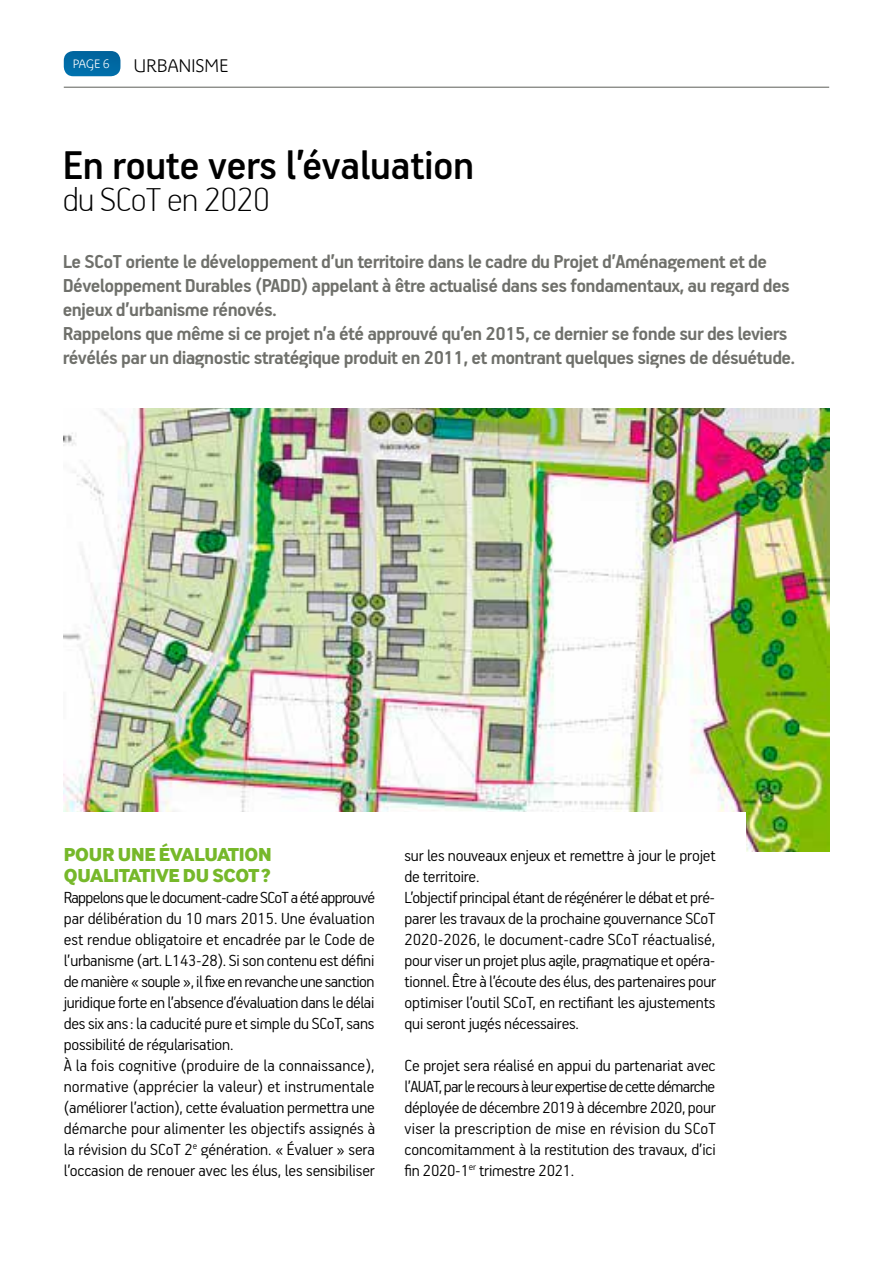
<style>
.page{position:relative;width:893px;height:1263px;background:#fff}
.page>*{position:absolute;margin:0;border:0;box-sizing:border-box;transform-origin:0 0}
.t1{font:500 45px "PF Handbook Pro";letter-spacing:-.01em;color:#000}
.t2{font:100 37.5px "PF Handbook Pro";letter-spacing:-.01em;color:#000}
.t3{font:700 21px/24px "PF Handbook Pro";letter-spacing:-.025em;color:#6f706b}
.t4{font:19.5px/21px "Inter Face X Bold";letter-spacing:-.01em;color:#76b82a}
.t5{font:300 18px/21px "PF Handbook Pro";letter-spacing:-.01em;color:#000}
.t6{font:700 18px "Parisine Plus Std Clair";letter-spacing:-.015em;color:#000}
.t7{font:700 12px "Parisine Plus Std Clair";color:#fff}
</style>
<div class="page">
<img style="left:64px;top:409px;width:765px;height:442px">
<div style="left:34px;top:812px;width:711px;height:126px;background:#fff"></div>
<svg style="left:64px;top:51px;width:56px;height:25px"></svg>
<hr style="left:64px;top:87px;width:765px;height:1px;background:#6f706b">
<p class="t7" style="left:73px;top:57px;width:38px">PAGE 6</p>
<p class="t6" style="left:134px;top:56px;width:97px">URBANISME</p>
<h1 class="t1" style="left:63px;top:137px;width:413px">En route vers l’évaluation</h1>
<h2 class="t2" style="left:63px;top:176px;width:208px">du SCoT en 2020</h2>
<p class="t3" style="left:63px;top:249px;width:734px">Le SCoT oriente le développement d’un territoire dans le cadre du Projet d’Aménagement et de Développement Durables (PADD) appelant à être actualisé dans ses fondamentaux, au regard des enjeux d’urbanisme rénovés.<br>Rappelons que même si ce projet n’a été approuvé qu’en 2015, ce dernier se fonde sur des leviers révélés par un diagnostic stratégique produit en 2011, et montrant quelques signes de désuétude.</p>
<p class="t4" style="left:64px;top:843px;width:210px">POUR UNE ÉVALUATION<br>QUALITATIVE DU SCOT?</p>
<p class="t5" style="left:64px;top:886px;width:313px">Rappelons que le document-cadre SCoT a été approuvé par délibération du 10 mars 2015. Une évaluation est rendue obligatoire et encadrée par le Code de l’urbanisme (art. L143-28). Si son contenu est défini de manière « souple », il fixe en revanche une sanction juridique forte en l’absence d’évaluation dans le délai des six ans: la caducité pure et simple du SCoT, sans possibilité de régularisation.<br>À la fois cognitive (produire de la connaissance), normative (apprécier la valeur) et instrumentale (améliorer l’action), cette évaluation permettra une démarche pour alimenter les objectifs assignés à la révision du SCoT 2<sup>e</sup> génération. « Évaluer » sera l’occasion de renouer avec les élus, les sensibiliser</p>
<p class="t5" style="left:405px;top:844px;width:313px">sur les nouveaux enjeux et remettre à jour le projet de territoire.<br>L’objectif principal étant de régénérer le débat et pré&shy;parer les travaux de la prochaine gouvernance SCoT 2020-2026, le document-cadre SCoT réactualisé, pour viser un projet plus agile, pragmatique et opéra&shy;tionnel. Être à l’écoute des élus, des partenaires pour optimiser l’outil SCoT, en rectifiant les ajustements qui seront jugés nécessaires.</p>
<p class="t5" style="left:405px;top:1054px;width:313px;text-align:justify">Ce projet sera réalisé en appui du partenariat avec l’AUAT, par le recours à leur expertise de cette démarche déployée de décembre 2019 à décembre 2020, pour viser la prescription de mise en révision du SCoT concomitamment à la restitution des travaux, d’ici fin 2020-1<sup>er</sup> trimestre 2021.</p>
</div>
